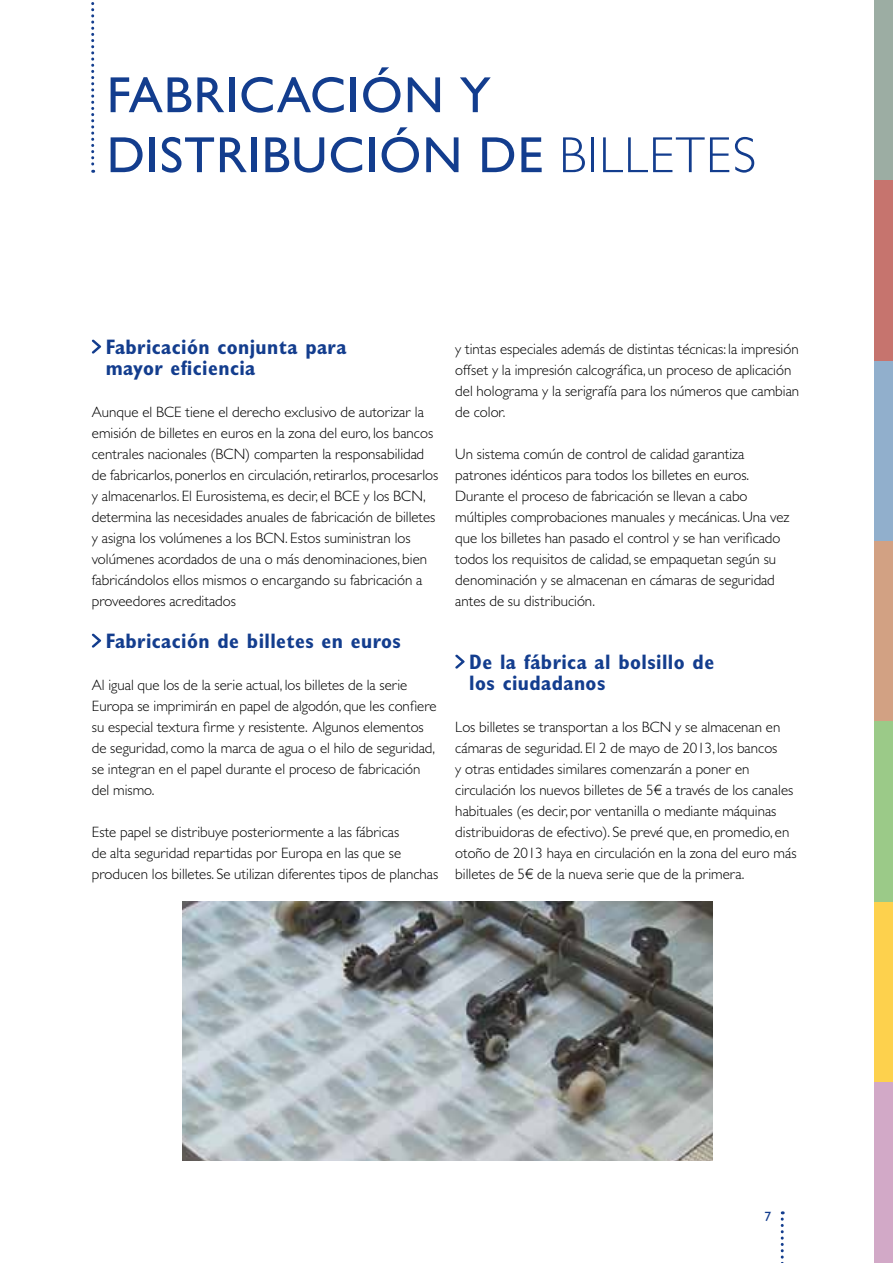
<style>
.page{position:relative;width:893px;height:1263px;background:#fff}
.page>*{position:absolute;margin:0;border:0;box-sizing:border-box;transform-origin:0 0}
.t1{font:500 51px "Gill Sans MT Pro";color:#133d8e}
.t2{font:300 51px "Gill Sans MT Pro";color:#133d8e}
.t3{font:700 condensed 21px/21px "Gill Sans MT Pro";letter-spacing:.02em;color:#133d8e}
.t4{font:300 15px/21px "Gill Sans MT Pro";color:#000}
.t5{font:500 13.5px "Gill Sans MT Pro";color:#133d8e}
.s1{font-weight:500}
</style>
<div class="page">
<div style="left:875px;top:0;width:18px;height:180px;background:#9cada3"></div>
<div style="left:875px;top:180px;width:18px;height:181px;background:#c6746e"></div>
<div style="left:875px;top:361px;width:18px;height:180px;background:#91afcc"></div>
<div style="left:875px;top:541px;width:18px;height:181px;background:#d2a183"></div>
<div style="left:875px;top:722px;width:18px;height:180px;background:#9bca88"></div>
<div style="left:875px;top:902px;width:18px;height:180px;background:#fdd14d"></div>
<div style="left:875px;top:1082px;width:18px;height:181px;background:#d2a9c7"></div>
<svg style="left:781px;top:1211px;width:3px;height:52px"></svg>
<svg style="left:91px;top:2px;width:3px;height:171px"></svg>
<svg style="left:455px;top:655px;width:10px;height:14px"></svg>
<svg style="left:92px;top:340px;width:9px;height:14px"></svg>
<svg style="left:92px;top:634px;width:9px;height:14px"></svg>
<img style="left:183px;top:901px;width:529px;height:260px">
<h1 class="t1" style="left:107px;top:65px;width:52px">FABRICACI</h1>
<h1 class="t1" style="left:361px;top:65px;width:131px">ÓN Y</h1>
<h1 class="t1" style="left:107px;top:125px;width:28px">DISTRIBUCI</h1>
<h1 class="t2" style="left:379px;top:124px;width:203px"><span class="s1">ÓNDE</span> bille</h1>
<h1 class="t2" style="left:676px;top:124px;width:54px">tes</h1>
<h2 class="t3" style="left:106px;top:336px;width:242px">Fabricación conjunta para mayor eficiencia</h2>
<p class="t4" style="left:92px;top:401px;width:348px">Aunque el BCE tiene el derecho exclusivo de autorizar la emisión de billetes en euros en la zona del euro, los bancos centrales nacionales (BCN) comparten la responsabilidad de fabricarlos, ponerlos en circulación, retirarlos, procesarlos y almacenarlos. El Eurosistema, es decir, el BCE y los BCN , determina las necesidades anuales de fabricación de billetes y asigna los volúmenes a los BCN . Estos suministran los volúmenes acordados de una o más denominaciones, bien fabricándolos ellos mismos o encargando su fabricación a proveedores acreditados</p>
<h2 class="t3" style="left:106px;top:630px;width:296px">Fabricación de billetes en euros</h2>
<p class="t4" style="left:92px;top:674px;width:346px">Al igual que los de la serie actual, los billetes de la serie Europa se imprimirán en papel de algodón, que les confiere su especial textura firme y resistente. Algunos elementos de seguridad, como la marca de agua o el hilo de seguridad, se integran en el papel durante el proceso de fabricación del mismo.</p>
<p class="t4" style="left:92px;top:821px;width:348px">Este papel se distribuye posteriormente a las fábricas<br>de alta seguridad repartidas por Europa en las que se producen los billetes. Se utilizan diferentes tipos de planchas</p>
<p class="t4" style="left:455px;top:338px;width:345px">y tintas especiales además de distintas técnicas: la impresión offset y la impresión calcográfica, un proceso de aplicación del holograma y la serigrafía para los números que cambian de color.</p>
<p class="t4" style="left:455px;top:443px;width:336px">Un sistema común de control de calidad garantiza patrones idénticos para todos los billetes en euros.<br>Durante el proceso de fabricación se llevan a cabo múltiples comprobaciones manuales y mecánicas. Una vez que los billetes han pasado el control y se han verificado todos los requisitos de calidad, se empaquetan según su denominación y se almacenan en cámaras de seguridad antes de su distribución.</p>
<h2 class="t3" style="left:469px;top:651px;width:246px">De la fábrica al bolsillo de los ciudadanos</h2>
<p class="t4" style="left:455px;top:716px;width:343px">Los billetes se transportan a los BCN y se almacenan en cámaras de seguridad. El 2 de mayo de 2013, los bancos<br>y otras entidades similares comenzarán a poner en circulación los nuevos billetes de 5€ a través de los canales habituales (es decir, por ventanilla o mediante máquinas distribuidoras de efectivo). Se prevé que, en promedio, en otoño de 2013 haya en circulación en la zona del euro más billetes de 5€ de la nueva serie que de la primera.</p>
<p class="t5" style="left:765px;top:1208px;width:8px">7</p>
</div>
